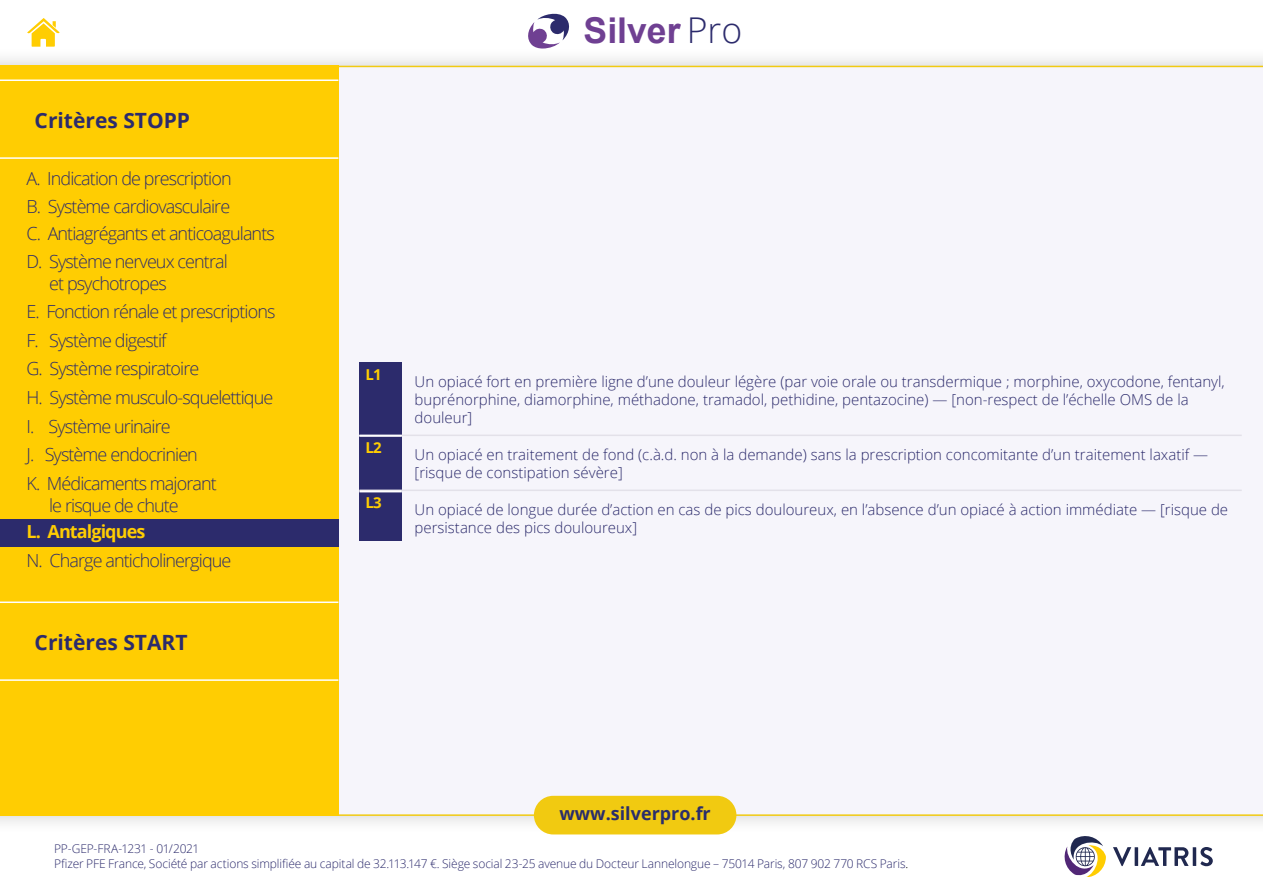
<style>
.page{position:relative;width:1263px;height:893px;background:#fff}
.page>*{position:absolute;margin:0;border:0;box-sizing:border-box;transform-origin:0 0}
.t1{font:700 35.55px "Arial";color:#6f4092}
.t2{font:700 21px "Open Sans";color:#2c2b6c}
.t3{font:300 18px/28.7px "Open Sans";letter-spacing:-.05em;color:#2c2b6c}
.t4{font:700 18px "Open Sans";color:#2a2d6b}
.t5{font:700 18px "Open Sans";letter-spacing:-.05em;color:#ffcd02}
.t6{font:300 15px/18px "Open Sans";color:#2c2b6c}
.t7{font:700 15px "Open Sans";color:#ffcd02}
.t8{font:300 12px/14.4px "Open Sans";letter-spacing:-.01em;color:#2c2b6c}
.s1{font-family:"Open Sans";font-weight:300;color:#2c2b6c}
.s2{color:#000}
</style>
<div class="page">
<svg style="left:1113px;top:847px;width:100px;height:19px"></svg>
<svg style="left:1064px;top:836px;width:42px;height:40px"></svg>
<div style="left:0;top:47px;width:1263px;height:788px;background:#000;opacity:.2"></div>
<div style="left:338px;top:66px;width:925px;height:750px;background:#f6f5fb"></div>
<div style="left:534px;top:796px;width:202px;height:38px;background:#f1ca11;border-radius:19px"></div>
<div style="left:0;top:66px;width:338px;height:750px;background:#ffcd02"></div>
<svg style="left:526px;top:13px;width:45px;height:36px"></svg>
<div style="left:359px;top:362px;width:43px;height:179px;background:#2c2b6c"></div>
<hr style="left:402px;top:435px;width:840px;height:1px;background:#e3e1e9">
<hr style="left:359px;top:490px;width:43px;height:1px;background:#e3e1e9">
<hr style="left:402px;top:490px;width:840px;height:1px;background:#e3e1e9">
<hr style="left:359px;top:435px;width:43px;height:2px;background:#fff">
<hr style="left:359px;top:491px;width:43px;height:1px;background:#fff">
<div style="left:0;top:519px;width:338px;height:28px;background:#2c2b6c"></div>
<hr style="left:0;top:679px;width:338px;height:2px;background:#fff">
<hr style="left:0;top:601px;width:338px;height:2px;background:#fff">
<hr style="left:0;top:157px;width:338px;height:2px;background:#fff">
<hr style="left:0;top:80px;width:338px;height:1px;background:#fff">
<svg style="left:27px;top:18px;width:33px;height:29px"></svg>
<h2 class="t2" style="left:35px;top:106px;width:157px">Critères STOPP</h2>
<p class="t3" style="left:26px;top:165px;width:207px;line-height:27.2px">A. Indication de prescription<br>B. Système cardiovasculaire</p>
<p class="t3" style="left:49px;top:251px;width:180px;line-height:21.6px;text-indent:-23px">D. Système nerveux central et psychotropes</p>
<p class="t3" style="left:26px;top:297px;width:251px">E. Fonction rénale et prescriptions<br>F. Système digestif<br>G. Système respiratoire<br>H. Système musculo-squelettique<br>I. Système urinaire<br>J. Système endocrinien<br>K. Médicaments majorant</p>
<p class="t3" style="left:49px;top:490px;width:131px">le risque de chute</p>
<p class="t3" style="left:26px;top:545px;width:206px">N. Charge anticholinergique</p>
<p class="t3" style="left:26px;top:218px;width:250px">C. Antiagrégants et anticoagulants</p>
<p class="t5" style="left:26px;top:519px;width:120px">L. Antalgiques</p>
<h2 class="t2" style="left:35px;top:628px;width:154px">Critères START</h2>
<h1 class="t1" style="left:584px;top:5px;width:160px">Silver <span class="s1">Pro</span></h1>
<p class="t7" style="left:365px;top:364px;width:18px">L1</p>
<p class="t6" style="left:415px;top:372px;width:812px">Un opiacé fort en première ligne d’une douleur légère (par voie orale ou transdermique ; morphine, oxycodone, fentanyl, buprénorphine, diamorphine, méthadone, tramadol, pethidine, pentazocine) — [non-respect de l’échelle OMS de la douleur]</p>
<p class="t7" style="left:365px;top:437px;width:18px">L2</p>
<p class="t6" style="left:415px;top:445px;width:795px">Un opiacé en traitement de fond (c.à.d. non à la demande) sans la prescription concomitante d’un traitement laxatif — [risque de constipation sévère]</p>
<p class="t7" style="left:365px;top:492px;width:18px">L3</p>
<p class="t6" style="left:415px;top:500px;width:815px">Un opiacé de longue durée d’action en cas de pics douloureux, en l’absence d’un opiacé à action immédiate — [risque de persistance des pics douloureux]</p>
<p class="t4" style="left:559px;top:801px;width:153px">www.silverpro.fr</p>
<p class="t8" style="left:54px;top:841px;width:856px">PP-GEP-FRA-1231 - 01/2021<br>Pfizer PFE France, Société par actions simplifiée au capital de 32.113.147 €. Siège social 23-25 avenue du Docteur Lannelongue – 75014 Paris, 807 902 770 RCS Paris<span class="s2">.</span></p>
</div>
